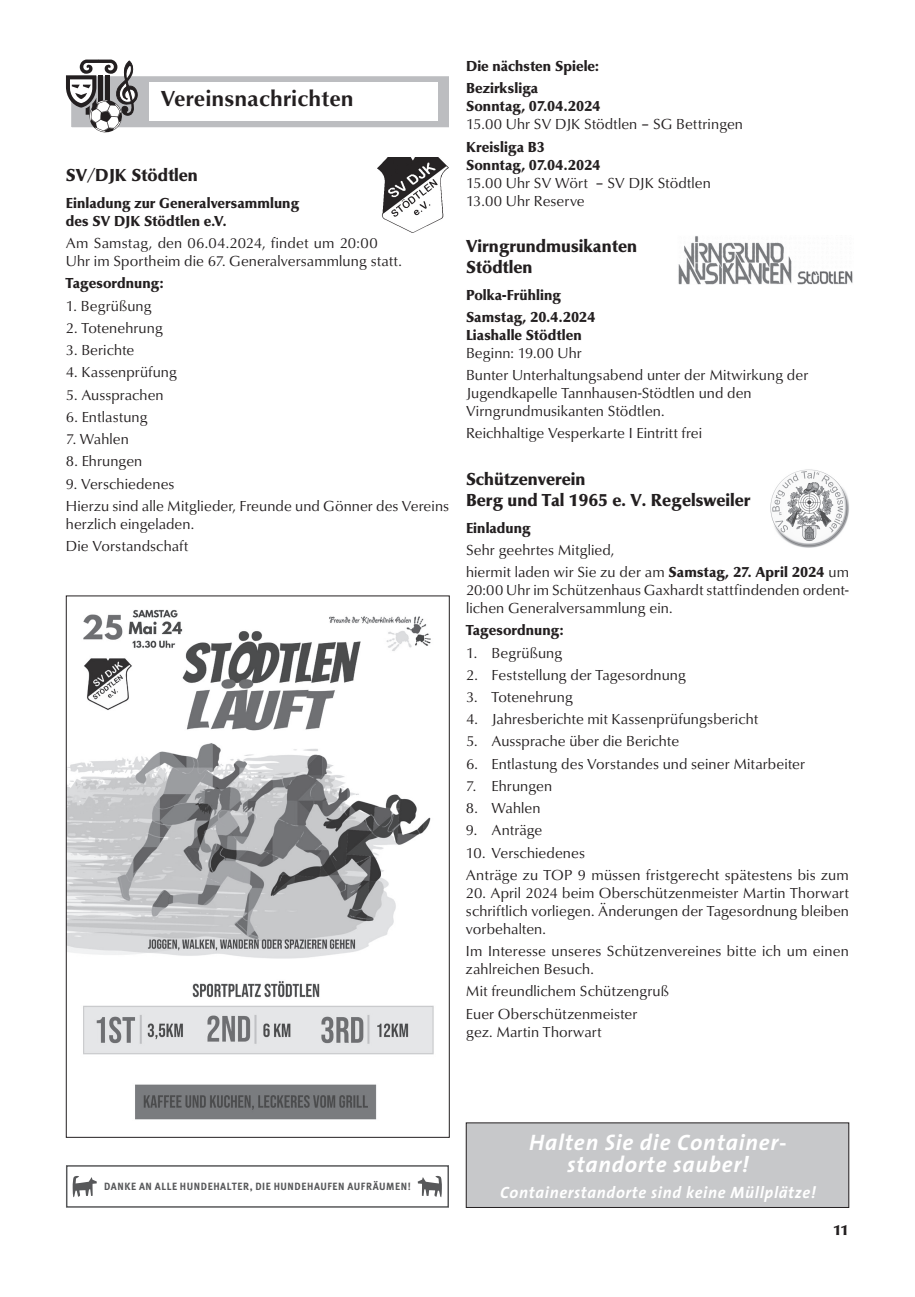
<style>
.page{position:relative;width:915px;height:1297px;background:#fff}
.page>*{position:absolute;margin:0;border:0;box-sizing:border-box;transform-origin:0 0}
.t1{font:italic 700 22.5px/22.5px "The Sans";letter-spacing:.035em;color:#fff;text-align:center}
.t2{font:700 22.5px "URW Classico T";color:#231f20}
.t3{font:900 18px/21px "URW Classico T";color:#231f20}
.t4{font:italic 700 16.5px "The Sans";letter-spacing:.04em;color:#fff}
.t5{font:15px/18px "URW Classico T";letter-spacing:.005em;color:#231f20}
.t6{font:900 15px/18px "URW Classico T";letter-spacing:.005em;color:#231f20}
.t7{font:700 10.5px "Meta OT";letter-spacing:.055em;color:#57585a;scale:.96 1}
.s1{font-weight:900}
</style>
<div class="page">
<svg style="left:66px;top:60px;width:382px;height:72px"></svg>
<img style="left:68px;top:609px;width:366px;height:511px">
<img style="left:377px;top:158px;width:72px;height:75px">
<img style="left:678px;top:236px;width:175px;height:48px">
<img style="left:770px;top:469px;width:78px;height:79px">
<div style="left:466px;top:1123px;width:382px;height:84px;background:#c7c8ca"></div>
<div style="left:466px;top:1123px;width:382px;height:85px;border:1px solid #231f20"></div>
<div style="left:66px;top:1165px;width:383px;height:43px;border:2px solid #57585a"></div>
<svg style="left:73px;top:1176px;width:24px;height:21px"></svg>
<svg style="left:417px;top:1176px;width:25px;height:21px"></svg>
<h1 class="t2" style="left:161px;top:85px;width:194px">Vereinsnachrichten</h1>
<p class="t3" style="left:66px;top:165px;width:133px">SV/DJK Stödtlen</p>
<p class="t6" style="left:66px;top:194px;width:235px">Einladung zur Generalversammlung des SV DJK Stödtlen e.V.</p>
<p class="t5" style="left:66px;top:234px;width:337px">Am Samstag, den 06.04.2024, findet um 20:00<br>Uhr im Sportheim die 67. Generalversammlung statt.</p>
<p class="t6" style="left:66px;top:274px;width:99px">Tagesordnung:</p>
<p class="t5" style="left:66px;top:297px;width:87px">1. Begrüßung</p>
<p class="t5" style="left:66px;top:319px;width:98px">2. Totenehrung</p>
<p class="t5" style="left:66px;top:341px;width:70px">3. Berichte</p>
<p class="t5" style="left:66px;top:363px;width:112px">4. Kassenprüfung</p>
<p class="t5" style="left:66px;top:386px;width:99px">5. Aussprachen</p>
<p class="t5" style="left:66px;top:408px;width:83px">6. Entlastung</p>
<p class="t5" style="left:66px;top:430px;width:64px">7. Wahlen</p>
<p class="t5" style="left:66px;top:452px;width:78px">8. Ehrungen</p>
<p class="t5" style="left:66px;top:472px;width:384px;line-height:22.2px">9. Verschiedenes<br>Hierzu sind alle Mitglieder, Freunde und Gönner des Vereins</p>
<p class="t5" style="left:66px;top:513px;width:130px;line-height:22.2px">herzlich eingeladen.<br>Die Vorstandschaft</p>
<p class="t6" style="left:466px;top:55px;width:134px;line-height:22.2px">Die nächsten Spiele:<br>Bezirksliga</p>
<p class="t6" style="left:466px;top:97px;width:136px">Sonntag, 07.04.2024</p>
<p class="t5" style="left:466px;top:115px;width:278px">15.00 Uhr SV DJK Stödtlen – SG Bettringen</p>
<p class="t6" style="left:466px;top:138px;width:136px">Kreisliga B3<br>Sonntag, 07.04.2024</p>
<p class="t5" style="left:466px;top:174px;width:246px">15.00 Uhr SV Wört – SV DJK Stödtlen<br>13.00 Uhr Reserve</p>
<p class="t3" style="left:466px;top:236px;width:172px">Virngrundmusikanten<br>Stödtlen</p>
<p class="t6" style="left:466px;top:284px;width:131px;line-height:22.2px">Polka-Frühling<br>Samstag, 20.4.2024</p>
<p class="t6" style="left:466px;top:326px;width:117px">Liashalle Stödtlen</p>
<p class="t5" style="left:466px;top:342px;width:343px;line-height:22.2px">Beginn: 19.00 Uhr<br>Bunter Unterhaltungsabend unter der Mitwirkung der</p>
<p class="t5" style="left:466px;top:384px;width:287px">Jugendkapelle Tannhausen-Stödtlen und den<br>Virngrundmusikanten Stödtlen.</p>
<p class="t5" style="left:466px;top:424px;width:238px">Reichhaltige Vesperkarte I Eintritt frei</p>
<p class="t3" style="left:466px;top:468px;width:286px">Schützenverein<br>Berg und Tal 1965 e. V. Regelsweiler</p>
<p class="t6" style="left:466px;top:518px;width:66px">Einladung</p>
<p class="t5" style="left:466px;top:539px;width:384px;line-height:22.2px">Sehr geehrtes Mitglied,<br>hiermit laden wir Sie zu der am <span class="s1">Samstag, 27. April 2024</span> um</p>
<p class="t5" style="left:466px;top:581px;width:384px">20:00 Uhr im Schützenhaus Gaxhardt stattfindenden ordent&shy;lichen Generalversammlung ein.</p>
<p class="t6" style="left:466px;top:621px;width:99px">Tagesordnung:</p>
<p class="t5" style="left:466px;top:643px;width:98px">1. Begrüßung</p>
<p class="t5" style="left:466px;top:666px;width:221px">2. Feststellung der Tagesordnung</p>
<p class="t5" style="left:466px;top:688px;width:108px">3. Totenehrung</p>
<p class="t5" style="left:466px;top:710px;width:293px">4. Jahresberichte mit Kassenprüfungsbericht</p>
<p class="t5" style="left:466px;top:732px;width:214px">5. Aussprache über die Berichte</p>
<p class="t5" style="left:466px;top:755px;width:340px">6. Entlastung des Vorstandes und seiner Mitarbeiter</p>
<p class="t5" style="left:466px;top:777px;width:88px">7. Ehrungen</p>
<p class="t5" style="left:466px;top:799px;width:76px">8. Wahlen</p>
<p class="t5" style="left:466px;top:821px;width:78px">9. Anträge</p>
<p class="t5" style="left:466px;top:842px;width:384px;line-height:22.2px">10. Verschiedenes<br>Anträge zu TOP 9 müssen fristgerecht spätestens bis zum</p>
<p class="t5" style="left:466px;top:884px;width:384px;text-align:justify">20. April 2024 beim Oberschützenmeister Martin Thorwart schriftlich vorliegen. Änderungen der Tagesordnung bleiben vorbehalten.</p>
<p class="t5" style="left:466px;top:942px;width:384px">Im Interesse unseres Schützenvereines bitte ich um einen zahlreichen Besuch.</p>
<p class="t5" style="left:466px;top:980px;width:205px;line-height:22.2px">Mit freundlichem Schützengruß<br>Euer Oberschützenmeister</p>
<p class="t5" style="left:466px;top:1023px;width:137px">gez. Martin Thorwart</p>
<p class="t7" style="left:104px;top:1180px;width:320px">DANKE AN ALLE HUNDEHALTER, DIE HUNDEHAUFEN AUFRÄUMEN!</p>
<h1 class="t1" style="left:529px;top:1130px;width:259px">Halten Sie die Container&shy;standorte sauber!</h1>
<p class="t4" style="left:500px;top:1178px;width:317px">Containerstandorte sind keine Müllplätze!</p>
<p class="t6" style="left:833px;top:1221px;width:17px">11</p>
</div>
